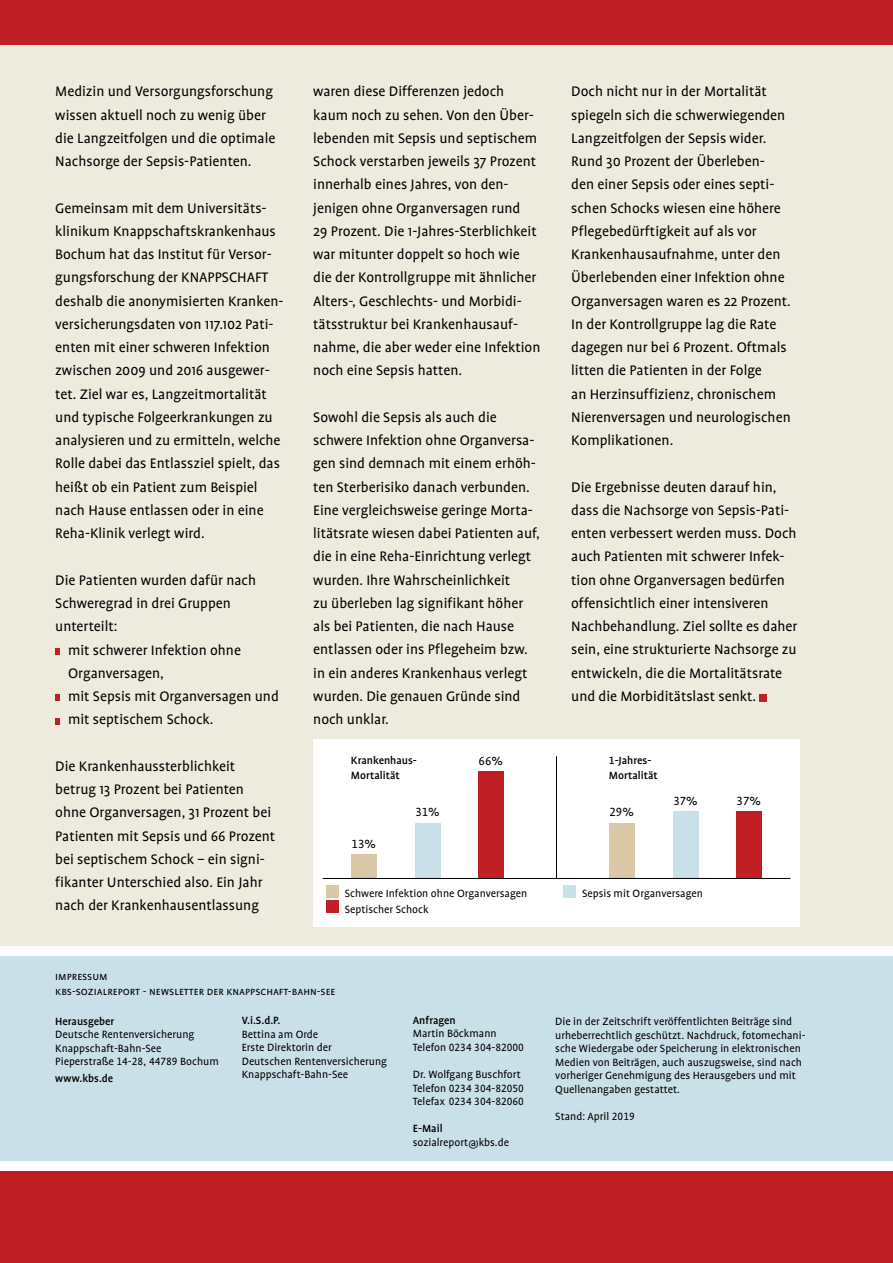
<style>
.page{position:relative;width:893px;height:1263px;background:#fff}
.page>*{position:absolute;margin:0;border:0;box-sizing:border-box;transform-origin:0 0}
.t1{font:15.75px/23.2px "Profile";color:#000}
.t2{font:13.5px "Profile NO";color:#000}
.t3{font:12px/13.5px "Profile";color:#000}
.t4{font:500 12px/14.4px "Profile";color:#000}
.t5{font:12px/13.5px "Profile NO";color:#000}
.t6{font:12px/15px "Profile SC";color:#000}
.s1{font-family:"Profile NO"}
.s2{font-family:"Profile"}
</style>
<div class="page">
<div style="left:0;top:45px;width:893px;height:901px;background:#edebdd"></div>
<div style="left:0;top:957px;width:893px;height:204px;background:#cae0e9"></div>
<div style="left:0;top:1171px;width:893px;height:92px;background:#c11f26"></div>
<div style="left:0;top:0;width:893px;height:45px;background:#c11f26"></div>
<svg style="left:55px;top:648px;width:5px;height:6px"></svg>
<svg style="left:55px;top:695px;width:5px;height:6px"></svg>
<svg style="left:55px;top:718px;width:5px;height:6px"></svg>
<div style="left:759px;top:694px;width:8px;height:7px;background:#c11f26"></div>
<div style="left:313px;top:739px;width:486px;height:187px;background:#fff"></div>
<div style="left:326px;top:885px;width:13px;height:12px;background:#d9c7a5"></div>
<div style="left:563px;top:885px;width:13px;height:12px;background:#cae0e9"></div>
<div style="left:326px;top:900px;width:13px;height:12px;background:#c11f26"></div>
<div style="left:351px;top:854px;width:25px;height:24px;background:#d9c7a5"></div>
<div style="left:609px;top:822px;width:25px;height:56px;background:#d9c7a5"></div>
<div style="left:478px;top:771px;width:25px;height:107px;background:#c11f26"></div>
<div style="left:736px;top:811px;width:25px;height:67px;background:#c11f26"></div>
<div style="left:415px;top:822px;width:25px;height:56px;background:#cae0e9"></div>
<div style="left:673px;top:811px;width:25px;height:67px;background:#cae0e9"></div>
<hr style="left:323px;top:878px;width:467px;height:1px;background:#000">
<hr style="left:556px;top:756px;width:1px;height:122px;background:#000">
<p class="t1" style="left:55px;top:80px;width:222px">Medizin und Versorgungsforschung wissen aktuell noch zu wenig über die Langzeitfolgen und die optimale Nachsorge der Sepsis-Patienten.</p>
<p class="t1" style="left:55px;top:196px;width:230px">Gemeinsam mit dem Universitäts&shy;klinikum Knappschaftskrankenhaus Bochum hat das Institut für Versor&shy;gungsforschung der KNAPPSCHAFT deshalb die anonymisierten Kranken&shy;versicherungsdaten von 117.102 Pati&shy;enten mit einer schweren Infektion zwischen 2009 und 2016 ausgewer&shy;tet. Ziel war es, Langzeitmortalität und typische Folgeerkrankungen zu analysieren und zu ermitteln, welche Rolle dabei das Entlassziel spielt, das heißt ob ein Patient zum Beispiel nach Hause entlassen oder in eine Reha-Klinik verlegt wird.</p>
<p class="t1" style="left:55px;top:568px;width:202px">Die Patienten wurden dafür nach<br>Schweregrad in drei Gruppen unterteilt:</p>
<p class="t1" style="left:68px;top:638px;width:212px">mit schwerer Infektion ohne<br>Organversagen,<br>mit Sepsis mit Organversagen und mit septischem Schock.</p>
<p class="t1" style="left:55px;top:754px;width:221px">Die Krankenhaussterblichkeit betrug 13 Prozent bei Patienten ohne Organversagen, 31 Prozent bei Patienten mit Sepsis und 66 Prozent bei septischem Schock – ein signi&shy;fikanter Unterschied also. Ein Jahr nach der Krankenhausentlassung</p>
<p class="t1" style="left:313px;top:80px;width:229px">waren diese Differenzen jedoch kaum noch zu sehen. Von den Über&shy;lebenden mit Sepsis und septischem Schock verstarben jeweils 37 Prozent innerhalb eines Jahres, von den&shy;jenigen ohne Organversagen rund<br>29 Prozent. Die 1-Jahres-Sterblichkeit war mitunter doppelt so hoch wie die der Kontrollgruppe mit ähnlicher Alters-, Geschlechts- und Morbidi&shy;tätsstruktur bei Krankenhausauf&shy;nahme, die aber weder eine Infektion noch eine Sepsis hatten.</p>
<p class="t1" style="left:313px;top:406px;width:228px">Sowohl die Sepsis als auch die schwere Infektion ohne Organversa&shy;gen sind demnach mit einem erhöh&shy;ten Sterberisiko danach verbunden.<br>Eine vergleichsweise geringe Morta&shy;litätsrate wiesen dabei Patienten auf, die in eine Reha-Einrichtung verlegt wurden. Ihre Wahrscheinlichkeit<br>zu überleben lag signifikant höher als bei Patienten, die nach Hause entlassen oder ins Pflegeheim bzw. in ein anderes Krankenhaus verlegt wurden. Die genauen Gründe sind noch unklar.</p>
<p class="t1" style="left:571px;top:80px;width:221px">Doch nicht nur in der Mortalität spiegeln sich die schwerwiegenden<br>Langzeitfolgen der Sepsis wider.<br>Rund 30 Prozent der Überleben&shy;den einer Sepsis oder eines septi&shy;schen Schocks wiesen eine höhere<br>Pflegebedürftigkeit auf als vor<br>Krankenhausaufnahme, unter den<br>Überlebenden einer Infektion ohne<br>Organversagen waren es 22 Prozent.<br>In der Kontrollgruppe lag die Rate dagegen nur bei 6 Prozent. Oftmals litten die Patienten in der Folge<br>an Herzinsuffizienz, chronischem<br>Nierenversagen und neurologischen<br>Komplikationen.</p>
<p class="t1" style="left:571px;top:475px;width:228px">Die Ergebnisse deuten darauf hin, dass die Nachsorge von Sepsis-Pati&shy;enten verbessert werden muss. Doch auch Patienten mit schwerer Infek&shy;tion ohne Organversagen bedürfen offensichtlich einer intensiveren Nachbehandlung. Ziel sollte es daher sein, eine strukturierte Nachsorge zu entwickeln, die die Mortalitätsrate und die Morbiditätslast senkt.</p>
<p class="t4" style="left:351px;top:753px;width:67px">Krankenhaus-<br>Mortalität</p>
<p class="t4" style="left:609px;top:753px;width:50px"><span class="s1">1</span>-Jahres-<br>Mortalität</p>
<p class="t2" style="left:479px;top:754px;width:26px">66<span class="s2">%</span></p>
<p class="t2" style="left:352px;top:838px;width:26px">13<span class="s2">%</span></p>
<p class="t2" style="left:415px;top:806px;width:26px">31<span class="s2">%</span></p>
<p class="t2" style="left:609px;top:806px;width:26px">29<span class="s2">%</span></p>
<p class="t2" style="left:673px;top:794px;width:26px">37<span class="s2">%</span></p>
<p class="t3" style="left:345px;top:887px;width:184px">Schwere Infektion ohne Organversagen</p>
<p class="t3" style="left:582px;top:887px;width:122px">Sepsis mit Organversagen</p>
<p class="t3" style="left:345px;top:902px;width:85px">Septischer Schock</p>
<p class="t2" style="left:737px;top:794px;width:26px">37<span class="s2">%</span></p>
<p class="t6" style="left:55px;top:969px;width:282px">impressum<br>kbs-sozialreport - newsletter der knappschaft-bahn-see</p>
<p class="t4" style="left:55px;top:1014px;width:61px">Herausgeber</p>
<p class="t3" style="left:55px;top:1028px;width:165px">Deutsche Rentenversicherung<br>Knappschaft-Bahn-See<br>Pieperstraße <span class="s1">14-28, 44789</span> Bochum</p>
<p class="t4" style="left:55px;top:1071px;width:60px">www.kbs.de</p>
<p class="t4" style="left:242px;top:1013px;width:40px">V.i.S.d.P.</p>
<p class="t3" style="left:242px;top:1027px;width:147px">Bettina am Orde<br>Erste Direktorin der<br>Deutschen Rentenversicherung<br>Knappschaft-Bahn-See</p>
<p class="t4" style="left:413px;top:1013px;width:44px">Anfragen</p>
<p class="t3" style="left:413px;top:1027px;width:85px">Martin Böckmann</p>
<p class="t5" style="left:413px;top:1041px;width:113px"><span class="s2">Telefon</span> 0234 304-82000</p>
<p class="t3" style="left:413px;top:1068px;width:110px">Dr. Wolfgang Buschfort</p>
<p class="t5" style="left:413px;top:1081px;width:113px"><span class="s2">Telefon</span> 0234 304-82050<br><span class="s2">Telefax</span> 0234 304-82060</p>
<p class="t4" style="left:413px;top:1121px;width:31px">E-Mail</p>
<p class="t3" style="left:413px;top:1135px;width:98px">sozialreport@kbs.de</p>
<p class="t3" style="left:555px;top:1015px;width:252px">Die in der Zeitschrift veröffentlichten Beiträge sind urheberrechtlich geschützt. Nachdruck, fotomechani&shy;sche Wiedergabe oder Speicherung in elektronischen Medien von Beiträgen, auch auszugsweise, sind nach vorheriger Genehmigung des Herausgebers und mit Quellenangaben gestattet.</p>
<p class="t3" style="left:555px;top:1109px;width:81px">Stand: April <span class="s1">2019</span></p>
</div>
